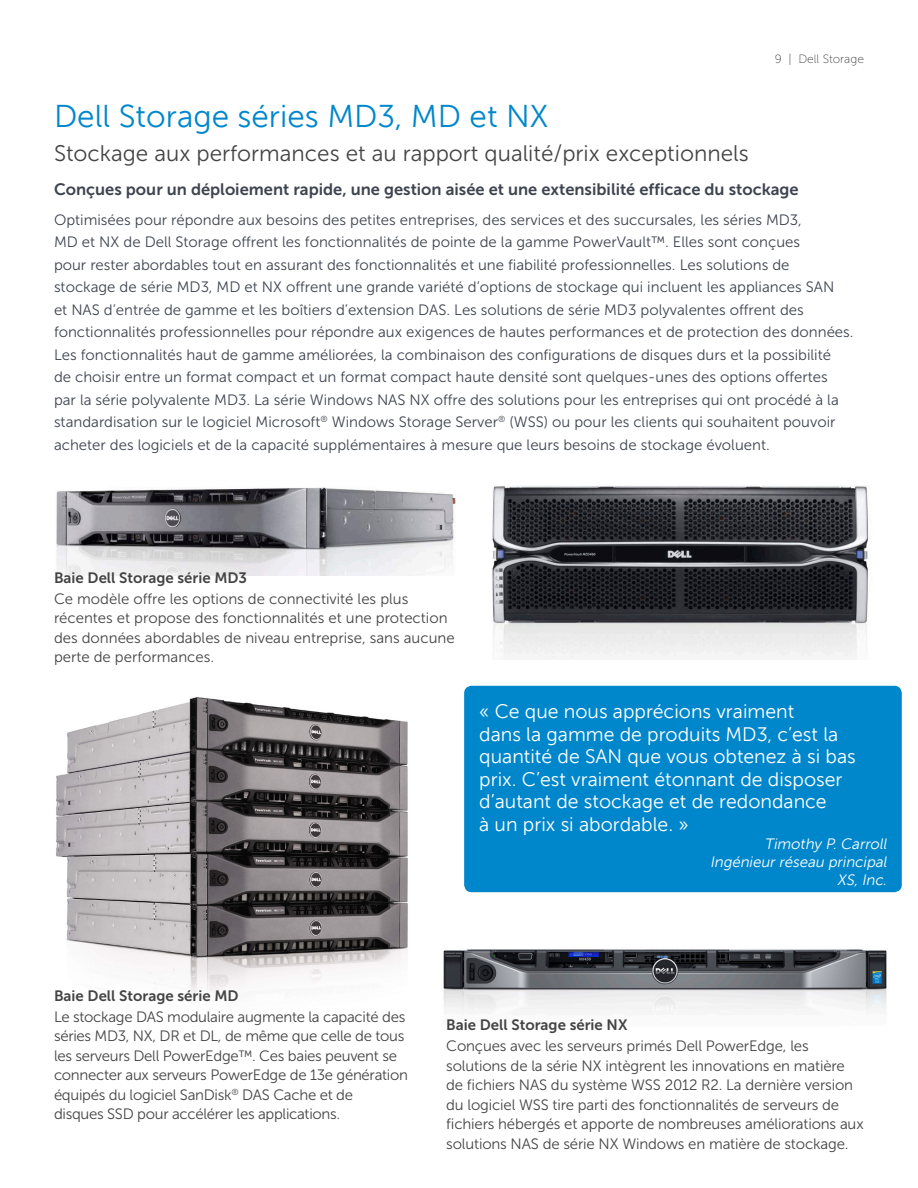
<style>
.page{position:relative;width:918px;height:1188px;background:#fff}
.page>*{position:absolute;margin:0;border:0;box-sizing:border-box;transform-origin:0 0}
.Header_Level_2{font:31.5px "Museo Sans For Dell";color:#0087cb}
.Header_Level_2_Subhe{font:22.5px "Museo Sans For Dell 300";color:#444}
.Quote_white{font:19.5px/22.5px "Museo Sans For Dell";color:#fff}
.Header_level_3{font:16.5px "Museo Sans For Dell 700";color:#3e444f}
.Paragraph_3{font:15px/22.5px "Museo Sans For Dell 300";color:#3e444f}
.Header_level_4_copy{font:15px/19.5px "Museo Sans For Dell 300";letter-spacing:-.01em;color:#444}
.Header_level_4{font:15px "Museo Sans For Dell 700";color:#444}
.Quote_person_white{font:italic 15px/18px "Museo Sans For Dell";color:#fff;text-align:right}
.Page_number{font:12px "Museo Sans For Dell 100";color:#444}
</style>
<div class="page">
<img style="left:443px;top:949px;width:444px;height:62px">
<img style="left:56px;top:697px;width:352px;height:300px">
<img style="left:56px;top:487px;width:400px;height:89px">
<img style="left:492px;top:486px;width:376px;height:172px">
<div style="left:464px;top:686px;width:438px;height:206px;background:#0087cb;border-radius:7px"></div>
<p class="Page_number" style="left:775px;top:53px;width:91px">9 | Dell Storage</p>
<p class="Header_Level_2" style="left:54px;top:99px;width:496px">Dell Storage séries MD3, MD et NX</p>
<p class="Header_Level_2_Subhe" style="left:54px;top:141px;width:696px">Stockage aux performances et au rapport qualité/prix exceptionnels</p>
<p class="Header_level_3" style="left:54px;top:180px;width:746px">Conçues pour un déploiement rapide, une gestion aisée et une extensibilité efficace du stockage</p>
<p class="Paragraph_3" style="left:54px;top:208px;width:801px">Optimisées pour répondre aux besoins des petites entreprises, des services et des succursales, les séries MD3,<br>MD et NX de Dell Storage offrent les fonctionnalités de pointe de la gamme PowerVault™. Elles sont conçues<br>pour rester abordables tout en assurant des fonctionnalités et une fiabilité professionnelles. Les solutions de stockage de série MD3, MD et NX offrent une grande variété d’options de stockage qui incluent les appliances SAN<br>et NAS d’entrée de gamme et les boîtiers d’extension DAS. Les solutions de série MD3 polyvalentes offrent des fonctionnalités professionnelles pour répondre aux exigences de hautes performances et de protection des données.<br>Les fonctionnalités haut de gamme améliorées, la combinaison des configurations de disques durs et la possibilité<br>de choisir entre un format compact et un format compact haute densité sont quelques-unes des options offertes<br>par la série polyvalente MD3. La série Windows NAS NX offre des solutions pour les entreprises qui ont procédé à la standardisation sur le logiciel Microsoft<sup>®</sup> Windows Storage Server<sup>®</sup> (WSS) ou pour les clients qui souhaitent pouvoir acheter des logiciels et de la capacité supplémentaires à mesure que leurs besoins de stockage évoluent.</p>
<p class="Header_level_4" style="left:54px;top:569px;width:195px">Baie Dell Storage série MD3</p>
<p class="Header_level_4_copy" style="left:54px;top:589px;width:402px">Ce modèle offre les options de connectivité les plus récentes et propose des fonctionnalités et une protection des données abordables de niveau entreprise, sans aucune perte de performances.</p>
<p class="Quote_white" style="left:479px;top:700px;width:378px">« Ce que nous apprécions vraiment<br>dans la gamme de produits MD3, c’est la quantité de SAN que vous obtenez à si bas prix. C’est vraiment étonnant de disposer d’autant de stockage et de redondance<br>à un prix si abordable. »</p>
<p class="Quote_person_white" style="left:710px;top:835px;width:181px">Timothy P. Carroll<br>Ingénieur réseau principal<br>XS, Inc.</p>
<p class="Header_level_4" style="left:54px;top:987px;width:186px">Baie Dell Storage série MD</p>
<p class="Header_level_4_copy" style="left:54px;top:1007px;width:355px">Le stockage DAS modulaire augmente la capacité des séries MD3, NX, DR et DL, de même que celle de tous les serveurs Dell PowerEdge™. Ces baies peuvent se connecter aux serveurs PowerEdge de 13e génération équipés du logiciel SanDisk<sup>®</sup> DAS Cache et de<br>disques SSD pour accélérer les applications.</p>
<p class="Header_level_4" style="left:446px;top:1017px;width:183px">Baie Dell Storage série NX</p>
<p class="Header_level_4_copy" style="left:446px;top:1037px;width:419px">Conçues avec les serveurs primés Dell PowerEdge, les solutions de la série NX intègrent les innovations en matière de fichiers NAS du système WSS 2012 R2. La dernière version du logiciel WSS tire parti des fonctionnalités de serveurs de fichiers hébergés et apporte de nombreuses améliorations aux solutions NAS de série NX Windows en matière de stockage.</p>
</div>
